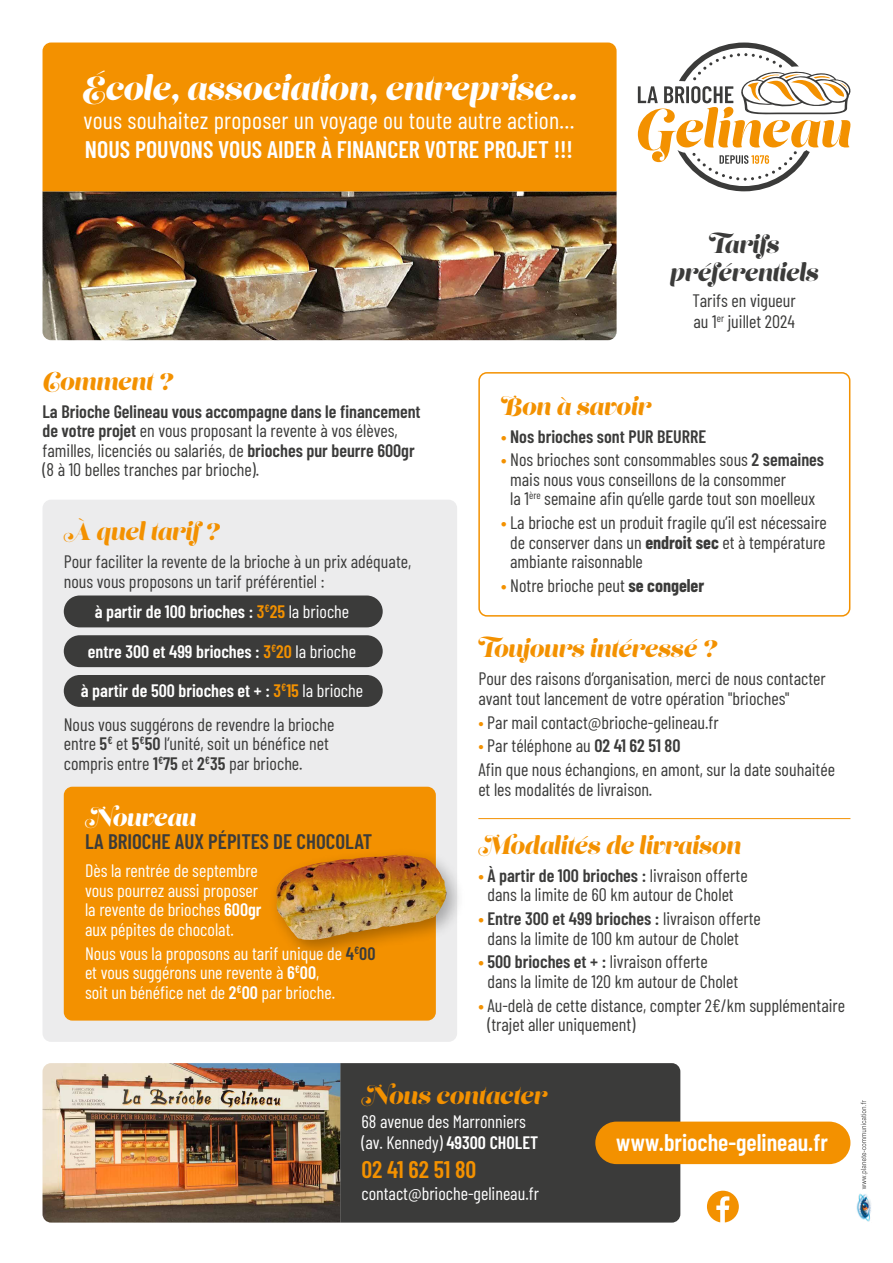
<style>
.page{position:relative;width:893px;height:1263px;background:#fff}
.page>*{position:absolute;margin:0;border:0;box-sizing:border-box;transform-origin:0 0}
.t1{font:33px "Lust Script";color:#fff}
.t2{font:24px "Lust Script";color:#f39100}
.t3{font:600 24px "Barlow Condensed";color:#fff}
.t4{font:24px "Barlow Condensed";letter-spacing:.01em;color:#fff}
.t5{font:24px/28.2px "Lust Script";color:#3b3b3a;text-align:center}
.t6{font:600 24px "Barlow Condensed";color:#f39100}
.t7{font:24px "Lust Script";color:#fff}
.t8{font:600 21px "Barlow Condensed";color:#3b3b3a}
.t9{font:18px/19.5px "Barlow Condensed";color:#3b3b3a}
.t10{font:18px/19.5px "Barlow Condensed";color:#fff}
.t11{font:600 18px "Barlow Condensed";color:#fff}
.t12{font:600 18px "Barlow Condensed";color:#3b3b3a}
.s1{font-weight:600}
.s2{color:#f39100}
.s3{font-weight:400}
.s4{font-weight:600;color:#fff}
.s5{font-weight:600;color:#f39100}
.s6{color:#fff}
.s7{font-weight:600;color:#3b3b3a}
.s8{font-weight:700}
</style>
<div class="page">
<img style="left:856px;top:1193px;width:15px;height:29px">
<svg style="left:861px;top:1100px;width:7px;height:89px"></svg>
<div style="left:340px;top:1063px;width:340px;height:159px;background:#3b3b3a"></div>
<div style="left:595px;top:1121px;width:255px;height:43px;background:#f39100;border-radius:21px"></div>
<svg style="left:707px;top:1191px;width:32px;height:31px"></svg>
<img style="left:43px;top:1063px;width:297px;height:159px">
<img style="left:43px;top:191px;width:574px;height:149px">
<div style="left:43px;top:43px;width:574px;height:148px;background:#f39100"></div>
<div style="left:478px;top:372px;width:372px;height:245px;border:2px solid #f39100;border-radius:8px"></div>
<div style="left:43px;top:500px;width:414px;height:542px;background:#ececed;border-radius:9px"></div>
<div style="left:64px;top:595px;width:319px;height:32px;background:#3b3b3a;border-radius:16px"></div>
<div style="left:64px;top:635px;width:319px;height:32px;background:#3b3b3a;border-radius:16px"></div>
<div style="left:64px;top:675px;width:319px;height:32px;background:#3b3b3a;border-radius:16px"></div>
<svg style="left:638px;top:43px;width:212px;height:148px"></svg>
<hr style="left:478px;top:818px;width:372px;height:1px;background:#f39100">
<div style="left:64px;top:787px;width:372px;height:233px;background:#f39100;border-radius:9px"></div>
<div style="left:269px;top:847px;width:197px;height:113px;background:#000;opacity:.3"></div>
<img style="left:276px;top:855px;width:171px;height:85px">
<h1 class="t1" style="left:82px;top:67px;width:496px">École, association, entreprise…</h1>
<h2 class="t4" style="left:84px;top:103px;width:493px">vous souhaitez proposer un voyage ou toute autre action…</h2>
<h2 class="t3" style="left:85px;top:132px;width:490px">NOUS POUVONS VOUS AIDER À FINANCER VOTRE PROJET !!!</h2>
<h2 class="t5" style="left:670px;top:232px;width:150px">Tarifs préférentiels</h2>
<p class="t9" style="left:692px;top:288px;width:105px;line-height:21.6px">Tarifs en vigueur au 1<sup>er</sup> juillet 2024</p>
<h2 class="t2" style="left:43px;top:366px;width:131px">Comment ?</h2>
<p class="t9" style="left:43px;top:400px;width:380px"><span class="s1">La Brioche Gelineau vous accompagne dans le financement de votre projet</span> en vous proposant la revente à vos élèves, familles, licenciés ou salariés, de <span class="s1">brioches pur beurre 600gr </span>(8 à 10 belles tranches par brioche).</p>
<h2 class="t2" style="left:64px;top:516px;width:156px">À quel tarif ?</h2>
<p class="t9" style="left:64px;top:551px;width:349px">Pour faciliter la revente de la brioche à un prix adéquate, nous vous proposons un tarif préférentiel :</p>
<p class="t11" style="left:95px;top:598px;width:256px">à partir de 100 brioches : <span class="s2">3</span><sup>€</sup><span class="s2">25</span> <span class="s3">la brioche</span></p>
<p class="t11" style="left:88px;top:638px;width:270px">entre 300 et 499 brioches : <span class="s2">3</span><sup>€</sup><span class="s2">20</span> <span class="s3">la brioche</span></p>
<p class="t9" style="left:64px;top:673px;width:301px;line-height:33.5px;text-indent:17px"><span class="s4">à partir de 500 brioches et + :</span> <span class="s5">3</span><sup>€</sup><span class="s5">15</span> <span class="s6">la brioche<br></span>Nous vous suggérons de revendre la brioche</p>
<p class="t9" style="left:64px;top:733px;width:267px">entre <span class="s1">5</span><sup>€</sup> et <span class="s1">5</span><sup>€</sup><span class="s1">50</span> l’unité, soit un bénéfice net compris entre <span class="s1">1</span><sup>€</sup><span class="s1">75</span> et <span class="s1">2</span><sup>€</sup><span class="s1">35</span> par brioche.</p>
<h2 class="t7" style="left:85px;top:801px;width:113px">Nouveau</h2>
<p class="t8" style="left:85px;top:827px;width:289px">LA BRIOCHE AUX PÉPITES DE CHOCOLAT</p>
<p class="t10" style="left:85px;top:860px;width:178px">Dès la rentrée de septembre vous pourrez aussi proposer la revente de brioches <span class="s1">600gr </span>aux pépites de chocolat.</p>
<p class="t10" style="left:85px;top:942px;width:292px">Nous vous la proposons au tarif unique de <span class="s7">4</span><sup>€</sup><span class="s7">00 </span>et vous suggérons une revente à <span class="s1">6</span><sup>€</sup><span class="s1">00</span>,<br>soit un bénéfice net de <span class="s1">2</span><sup>€</sup><span class="s1">00</span> par brioche.</p>
<h2 class="t2" style="left:501px;top:390px;width:151px">Bon à savoir</h2>
<p class="t12" style="left:501px;top:423px;width:207px"><span class="s2">•</span> Nos brioches sont PUR BEURRE</p>
<p class="t9" style="left:510px;top:449px;width:315px;text-indent:-9px"><span class="s5">•</span> Nos brioches sont consommables sous <span class="s1">2 semaines </span>mais nous vous conseillons de la consommer<br>la 1<sup>ère</sup> semaine afin qu’elle garde tout son moelleux</p>
<p class="t9" style="left:510px;top:511px;width:318px;text-align:justify;text-indent:-9px"><span class="s5">•</span> La brioche est un produit fragile qu’il est nécessaire de conserver dans un <span class="s8">endroit sec</span> et à température ambiante raisonnable</p>
<p class="t9" style="left:501px;top:574px;width:205px"><span class="s5">•</span> Notre brioche peut <span class="s8">se congeler</span></p>
<h2 class="t2" style="left:478px;top:633px;width:239px">Toujours intéressé ?</h2>
<p class="t9" style="left:478px;top:668px;width:349px">Pour des raisons d’organisation, merci de nous contacter avant tout lancement de votre opération "brioches"</p>
<p class="t9" style="left:478px;top:711px;width:242px"><span class="s2">•</span> Par mail contact@brioche-gelineau.fr</p>
<p class="t9" style="left:478px;top:733px;width:358px;line-height:23.7px"><span class="s2">•</span> Par téléphone au <span class="s1">02 41 62 51 80<br></span>Afin que nous échangions, en amont, sur la date souhaitée</p>
<p class="t9" style="left:478px;top:778px;width:175px">et les modalités de livraison.</p>
<h2 class="t2" style="left:478px;top:830px;width:264px">Modalités de livraison</h2>
<p class="t9" style="left:478px;top:864px;width:271px;text-align:center"><span class="s5">•</span> <span class="s1">À partir de 100 brioches :</span> livraison offerte dans la limite de 60 km autour de Cholet</p>
<p class="t9" style="left:487px;top:908px;width:275px;text-indent:-9px"><span class="s5">•</span> <span class="s1">Entre 300 et 499 brioches :</span> livraison offerte dans la limite de 100 km autour de Cholet</p>
<p class="t9" style="left:487px;top:951px;width:252px;text-indent:-9px"><span class="s5">•</span> <span class="s1">500 brioches et + :</span> livraison offerte dans la limite de 120 km autour de Cholet</p>
<p class="t9" style="left:487px;top:994px;width:359px;text-indent:-9px"><span class="s5">•</span> Au-delà de cette distance, compter 2€/km supplémentaire (trajet aller uniquement)</p>
<h2 class="t2" style="left:361px;top:1080px;width:187px">Nous contacter</h2>
<p class="t10" style="left:361px;top:1109px;width:178px;line-height:21.6px">68 avenue des Marronniers (av. Kennedy) <span class="s1">49300 CHOLET</span></p>
<h2 class="t6" style="left:361px;top:1152px;width:116px">02 41 62 51 80</h2>
<p class="t10" style="left:361px;top:1182px;width:179px">contact@brioche-gelineau.fr</p>
<h2 class="t3" style="left:616px;top:1125px;width:213px">www.brioche-gelineau.fr</h2>
</div>
